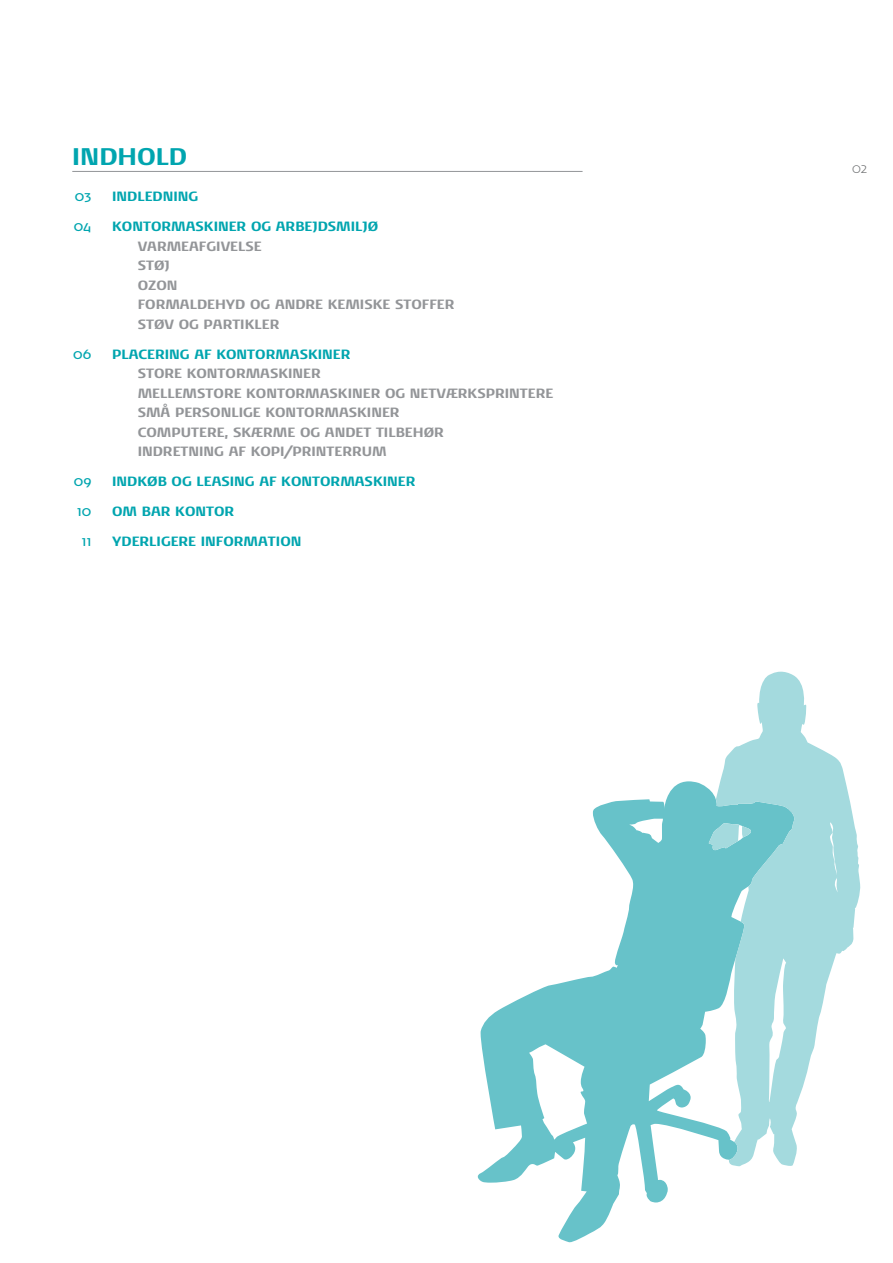
<style>
.page{position:relative;width:893px;height:1263px;background:#fff}
.page>*{position:absolute;margin:0;border:0;box-sizing:border-box;transform-origin:0 0}
.t1{font:700 24.75px "Noa LT Std";color:#00a5af}
.t2{font:700 13.8px/19.5px "Noa LT Std";color:#939598}
.t3{font:700 13.8px/30px "Noa LT Std";color:#00a5af}
.t4{font:13.8px/30px "Noa LT Std";letter-spacing:-.005em;color:#00a5af}
.t5{font:300 13.5px "Noa LT Std";color:#6c6e70}
</style>
<div class="page">
<svg style="left:722px;top:672px;width:138px;height:482px;fill:#a4dade"></svg>
<svg style="left:477px;top:774px;width:319px;height:469px"></svg>
<svg style="left:478px;top:781px;width:316px;height:461px"></svg>
<svg style="left:477px;top:949px;width:50px;height:95px"></svg>
<hr style="left:72px;top:171px;width:511px;height:1px;background:#939598">
<div style="left:418px;top:621px;width:133px;height:328px;background:#fff"></div>
<h1 class="t1" style="left:72px;top:147px;width:116px">INDHOLD</h1>
<p class="t4" style="left:74px;top:183px;width:19px">03<br>04</p>
<p class="t4" style="left:73px;top:340px;width:20px">06</p>
<p class="t4" style="left:74px;top:468px;width:19px;text-align:center">09<br>10<br>11</p>
<p class="t3" style="left:112px;top:183px;width:268px">INDLEDNING<br>KONTORMASKINER OG ARBEJDSMILJØ</p>
<p class="t2" style="left:138px;top:238px;width:318px">VARMEAFGIVELSE<br>STØJ<br>OZON<br>FORMALDEHYD OG ANDRE KEMISKE STOFFER<br>STØV OG PARTIKLER</p>
<p class="t3" style="left:112px;top:340px;width:240px">PLACERING AF KONTORMASKINER</p>
<p class="t2" style="left:138px;top:365px;width:417px">STORE KONTORMASKINER<br>MELLEMSTORE KONTORMASKINER OG NETVÆRKSPRINTERE SMÅ PERSONLIGE KONTORMASKINER<br>COMPUTERE, SKÆRME OG ANDET TILBEHØR<br>INDRETNING AF KOPI/PRINTERRUM</p>
<p class="t3" style="left:112px;top:468px;width:305px">INDKØB OG LEASING AF KONTORMASKINER<br>OM BAR KONTOR<br>YDERLIGERE INFORMATION</p>
<p class="t5" style="left:852px;top:163px;width:17px">02</p>
</div>
